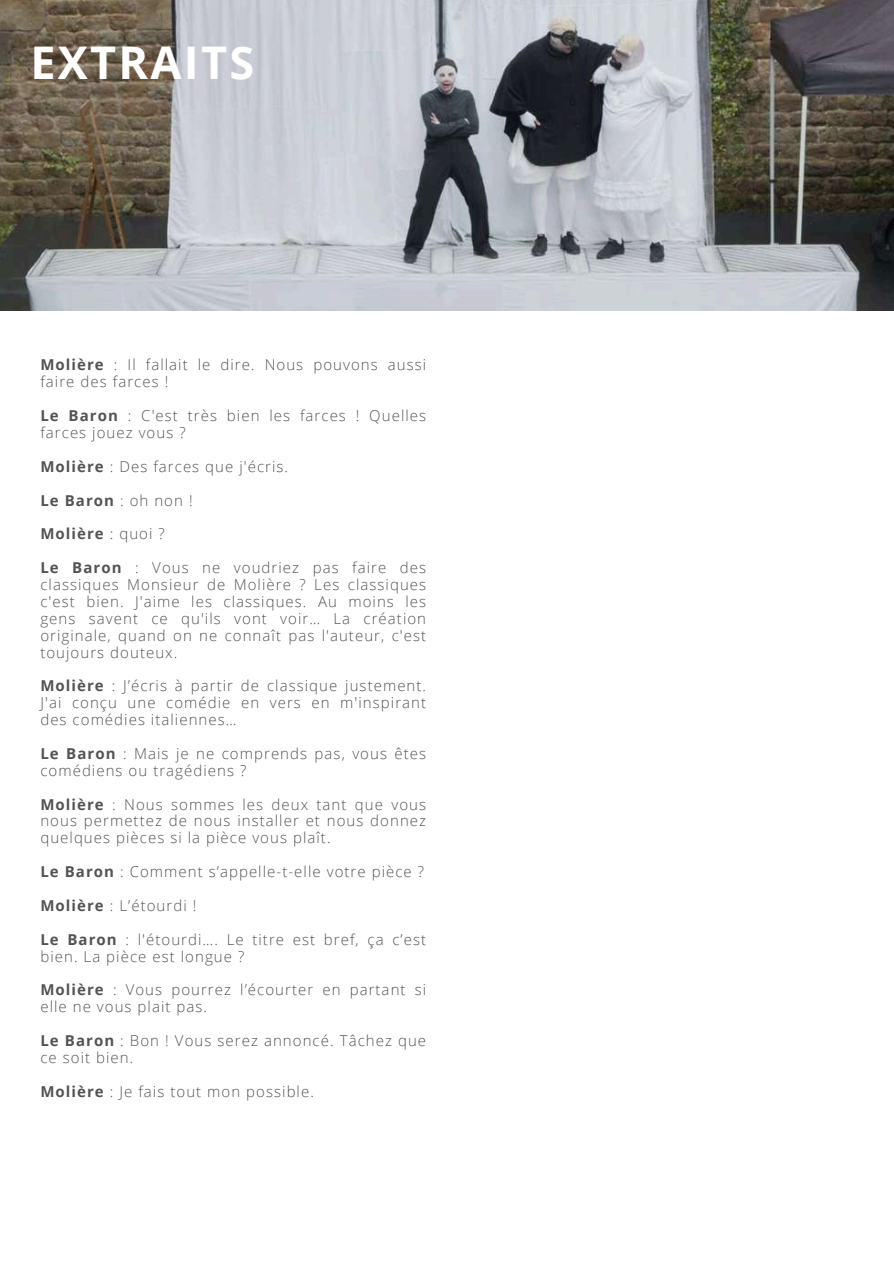
<style>
.page{position:relative;width:894px;height:1264px;background:#fff}
.page>*{position:absolute;margin:0;border:0;box-sizing:border-box;transform-origin:0 0}
.t1{font:700 45px "Open Sans";letter-spacing:.05em;color:#fff}
.t2{font:300 15px/17px "Open Sans";letter-spacing:.07em;color:#545454}
.t3{font:700 15px "Open Sans";letter-spacing:.07em;color:#545454}
.s1{font-weight:700}
.s2{font-weight:300}
</style>
<div class="page">
<img style="left:0;top:0;width:893px;height:311px">
<h1 class="t1" style="left:30px;top:31px;width:225px">EXTRAITS</h1>
<p class="t2" style="left:40px;top:356px;width:387px"><span class="s1">Molière</span> : Il fallait le dire. Nous pouvons aussi faire des farces !</p>
<p class="t2" style="left:40px;top:407px;width:387px"><span class="s1">Le Baron</span> : C'est très bien les farces ! Quelles farces jouez vous ?</p>
<p class="t2" style="left:40px;top:457px;width:249px"><span class="s1">Molière</span> : Des farces que j'écris.</p>
<p class="t3" style="left:40px;top:489px;width:154px">Le Baron <span class="s2">: oh non !</span></p>
<p class="t3" style="left:40px;top:523px;width:126px">Molière <span class="s2">: quoi ?</span></p>
<p class="t2" style="left:40px;top:559px;width:387px;text-align:justify"><span class="s1">Le Baron</span> : Vous ne voudriez pas faire des classiques Monsieur de Molière ? Les classiques c'est bien. J'aime les classiques. Au moins les gens savent ce qu'ils vont voir… La création originale, quand on ne connaît pas l'auteur, c'est toujours douteux.</p>
<p class="t2" style="left:40px;top:677px;width:387px;text-align:justify"><span class="s1">Molière</span> : J’écris à partir de classique justement.<br>J'ai conçu une comédie en vers en m'inspirant des comédies italiennes…</p>
<p class="t2" style="left:40px;top:744px;width:387px"><span class="s1">Le Baron</span> : Mais je ne comprends pas, vous êtes comédiens ou tragédiens ?</p>
<p class="t2" style="left:40px;top:795px;width:387px;text-align:justify"><span class="s1">Molière</span> : Nous sommes les deux tant que vous nous permettez de nous installer et nous donnez quelques pièces si la pièce vous plaît.</p>
<p class="t2" style="left:40px;top:862px;width:385px"><span class="s1">Le Baron</span> : Comment s’appelle-t-elle votre pièce ?</p>
<p class="t2" style="left:40px;top:896px;width:157px"><span class="s1">Molière</span> : L’étourdi !</p>
<p class="t2" style="left:40px;top:930px;width:387px"><span class="s1">Le Baron</span> : l'étourdi…. Le titre est bref, ça c’est bien. La pièce est longue ?</p>
<p class="t2" style="left:40px;top:981px;width:387px"><span class="s1">Molière</span> : Vous pourrez l’écourter en partant si elle ne vous plait pas.</p>
<p class="t2" style="left:40px;top:1031px;width:387px"><span class="s1">Le Baron</span> : Bon ! Vous serez annoncé. Tâchez que ce soit bien.</p>
<p class="t2" style="left:40px;top:1082px;width:275px"><span class="s1">Molière</span> : Je fais tout mon possible.</p>
</div>
